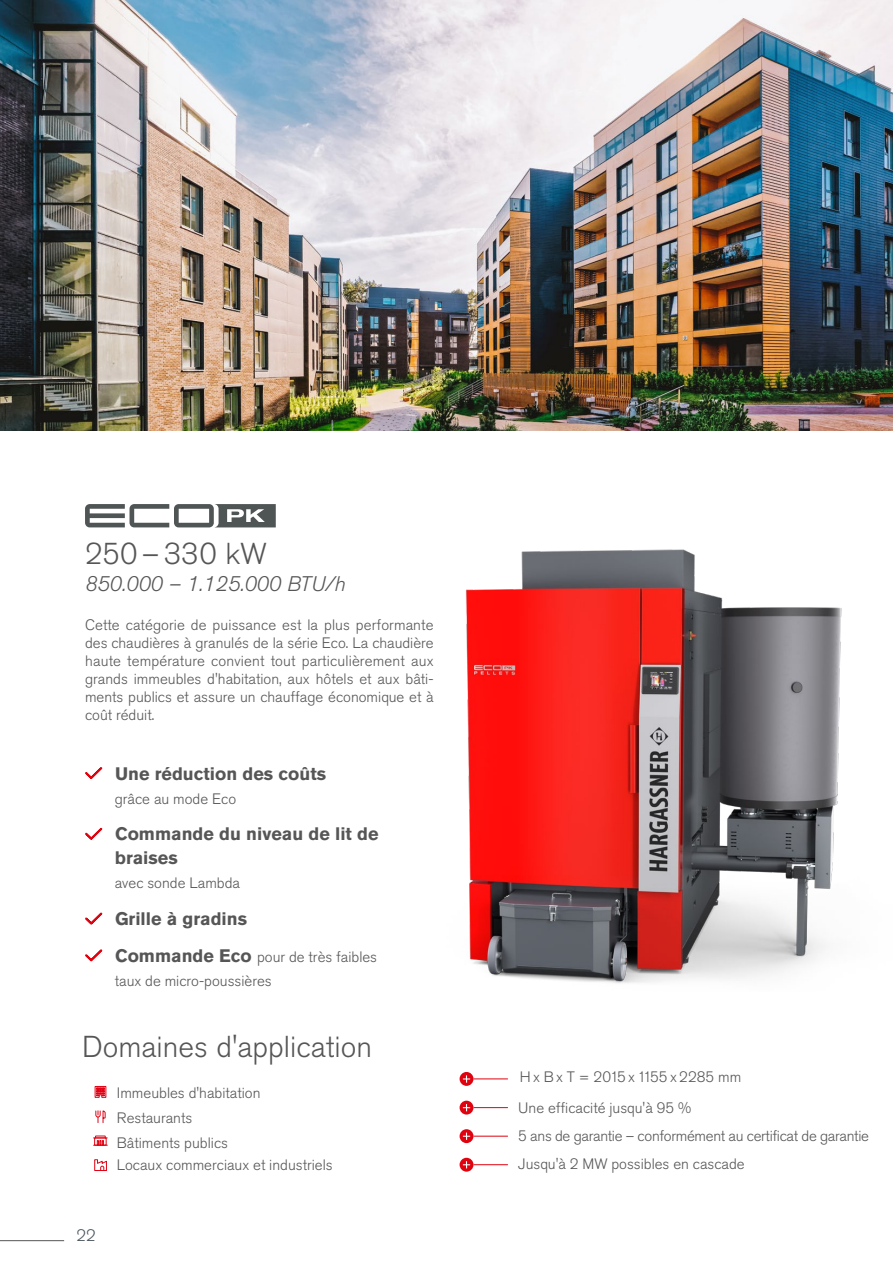
<style>
.page{position:relative;width:893px;height:1263px;background:#fff}
.page>*{position:absolute;margin:0;border:0;box-sizing:border-box;transform-origin:0 0}
.t1{font:30px "Akzidenz Grotesk W1 G Light";color:#565656}
.t2{font:21px "Akzidenz Grotesk W1 G Light It";color:#565656}
.t3{font:18px/24px "Akzidenz Grotesk W1 G Bold";color:#565656}
.t4{font:16.5px "Akzidenz Grotesk W1 G Light";color:#4b565c}
.t5{font:15px/18px "Akzidenz Grotesk W1 G Light";color:#565656}
.t6{font:15px "Akzidenz Grotesk W1 G Light";letter-spacing:-.02em;color:#565656}
.s1{font-family:"Akzidenz Grotesk W1 G Bold";font-size:18px}
</style>
<div class="page">
<hr style="left:473px;top:1107px;width:35px;height:1px;background:#df030f">
<svg style="left:460px;top:1101px;width:13px;height:13px"></svg>
<hr style="left:473px;top:1136px;width:35px;height:1px;background:#df030f">
<svg style="left:460px;top:1129px;width:13px;height:14px"></svg>
<hr style="left:473px;top:1164px;width:35px;height:1px;background:#df030f">
<svg style="left:460px;top:1158px;width:13px;height:14px"></svg>
<svg style="left:85px;top:504px;width:191px;height:23px"></svg>
<img style="left:0;top:0;width:893px;height:431px">
<hr style="left:473px;top:1078px;width:35px;height:1px;background:#df030f">
<svg style="left:460px;top:1072px;width:13px;height:14px"></svg>
<img style="left:466px;top:549px;width:376px;height:434px">
<svg style="left:85px;top:767px;width:17px;height:12px"></svg>
<svg style="left:85px;top:828px;width:17px;height:12px"></svg>
<svg style="left:85px;top:912px;width:17px;height:13px"></svg>
<svg style="left:85px;top:949px;width:17px;height:12px"></svg>
<svg style="left:94px;top:1136px;width:13px;height:10px"></svg>
<svg style="left:95px;top:1086px;width:11px;height:11px"></svg>
<svg style="left:96px;top:1111px;width:9px;height:12px"></svg>
<svg style="left:94px;top:1159px;width:13px;height:12px"></svg>
<hr style="left:0;top:1240px;width:64px;height:1px;background:#565656">
<h1 class="t1" style="left:85px;top:533px;width:183px">250 – 330 kW</h1>
<h2 class="t2" style="left:85px;top:569px;width:262px">850.000 – 1.125.000 BTU/h</h2>
<p class="t5" style="left:85px;top:616px;width:350px;text-align:justify">Cette catégorie de puissance est la plus performante des chaudières à granulés de la série Eco. La chaudière haute température convient tout particulièrement aux grands immeubles d'habitation, aux hôtels et aux bâti&shy;ments publics et assure un chauffage économique et à coût réduit.</p>
<p class="t3" style="left:115px;top:761px;width:213px">Une réduction des coûts</p>
<p class="t5" style="left:115px;top:789px;width:123px">grâce au mode Eco</p>
<p class="t3" style="left:115px;top:822px;width:265px">Commande du niveau de lit de braises</p>
<p class="t5" style="left:115px;top:874px;width:127px">avec sonde Lambda</p>
<p class="t3" style="left:115px;top:906px;width:134px">Grille à gradins</p>
<p class="t5" style="left:115px;top:944px;width:264px;line-height:24px"><span class="s1">Commande Eco</span> pour de très faibles taux de micro-poussières</p>
<h1 class="t1" style="left:82px;top:1027px;width:291px">Domaines d'application</h1>
<p class="t5" style="left:117px;top:1080px;width:145px;line-height:24.8px">Immeubles d'habitation<br>Restaurants<br>Bâtiments publics</p>
<p class="t5" style="left:117px;top:1156px;width:217px">Locaux commerciaux et industriels</p>
<p class="t4" style="left:77px;top:1225px;width:21px">22</p>
<p class="t5" style="left:520px;top:1068px;width:223px">H x B x T = 2015 x 1155 x 2285 mm</p>
<p class="t5" style="left:518px;top:1099px;width:174px">Une efficacité jusqu'à 95 %</p>
<p class="t6" style="left:518px;top:1126px;width:352px">5 ans de garantie – conformément au certificat de garantie</p>
<p class="t5" style="left:518px;top:1155px;width:228px">Jusqu'à 2 MW possibles en cascade</p>
</div>
